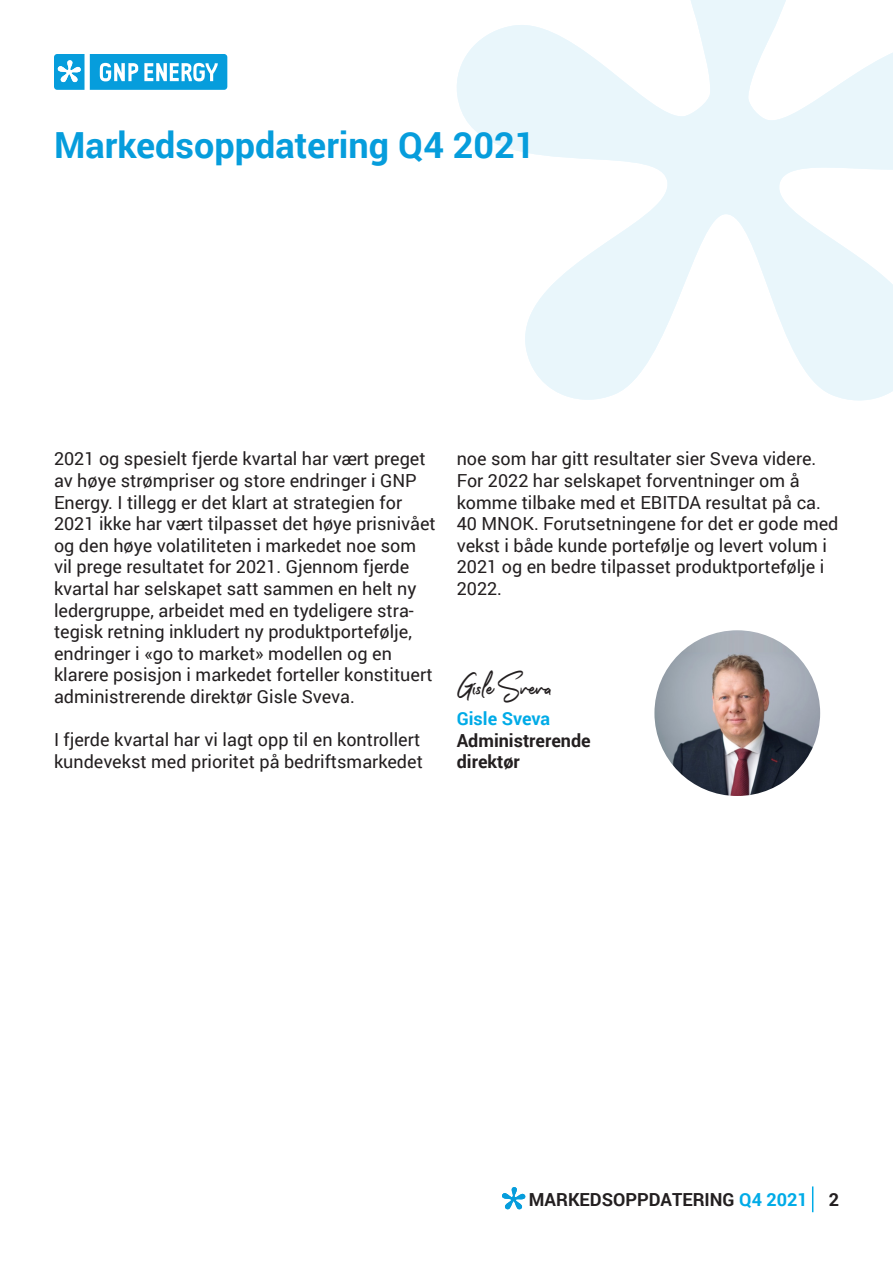
<style>
.page{position:relative;width:893px;height:1263px;background:#fff}
.page>*{position:absolute;margin:0;border:0;box-sizing:border-box;transform-origin:0 0}
.t1{font:700 36px "Roboto";color:#069ddc}
.t2{font:22.35px "Hello Santtiny";letter-spacing:.005em;color:#231f20}
.t3{font:18px/21.6px "Roboto";color:#231f20}
.t4{font:700 18px "Roboto";color:#231f20}
.t5{font:700 18px "Roboto";color:#00abe7}
.s1{color:#00abe7}
</style>
<div class="page">
<svg style="left:54px;top:54px;width:173px;height:36px"></svg>
<img style="left:58px;top:60px;width:23px;height:22px">
<img style="left:502px;top:1187px;width:23px;height:22px">
<img style="left:654px;top:630px;width:166px;height:166px;border-radius:83px">
<svg style="left:812px;top:1186px;width:1px;height:26px"></svg>
<p class="t1" style="left:54px;top:119px;width:483px">Markedsoppdatering Q4 2021</p>
<p class="t3" style="left:54px;top:447px;width:383px">2021 og spesielt fjerde kvartal har vært preget av høye strømpriser og store endringer i GNP Energy. I tillegg er det klart at strategien for 2021 ikke har vært tilpasset det høye prisnivået og den høye volatiliteten i markedet noe som vil prege resultatet for 2021. Gjennom fjerde kvartal har selskapet satt sammen en helt ny ledergruppe, arbeidet med en tydeligere stra&shy;tegisk retning inkludert ny produktportefølje, endringer i «go to market» modellen og en klarere posisjon i markedet forteller konstituert administrerende direktør Gisle Sveva.</p>
<p class="t3" style="left:54px;top:728px;width:370px">I fjerde kvartal har vi lagt opp til en kontrollert kundevekst med prioritet på bedriftsmarkedet</p>
<p class="t3" style="left:457px;top:447px;width:383px">noe som har gitt resultater sier Sveva videre.<br>For 2022 har selskapet forventninger om å komme tilbake med et EBITDA resultat på ca.<br>40 MNOK. Forutsetningene for det er gode med vekst i både kunde portefølje og levert volum i 2021 og en bedre tilpasset produktportefølje i 2022.</p>
<p class="t2" style="left:457px;top:673px;width:96px">Gisle Sveva</p>
<p class="t5" style="left:457px;top:706px;width:95px">Gisle Sveva</p>
<p class="t4" style="left:457px;top:727px;width:136px">Administrerende</p>
<p class="t4" style="left:457px;top:749px;width:65px">direktør</p>
<p class="t4" style="left:529px;top:1187px;width:280px">MARKEDSOPPDATERING <span class="s1">Q4 2021</span></p>
<p class="t4" style="left:829px;top:1187px;width:12px">2</p>
</div>
